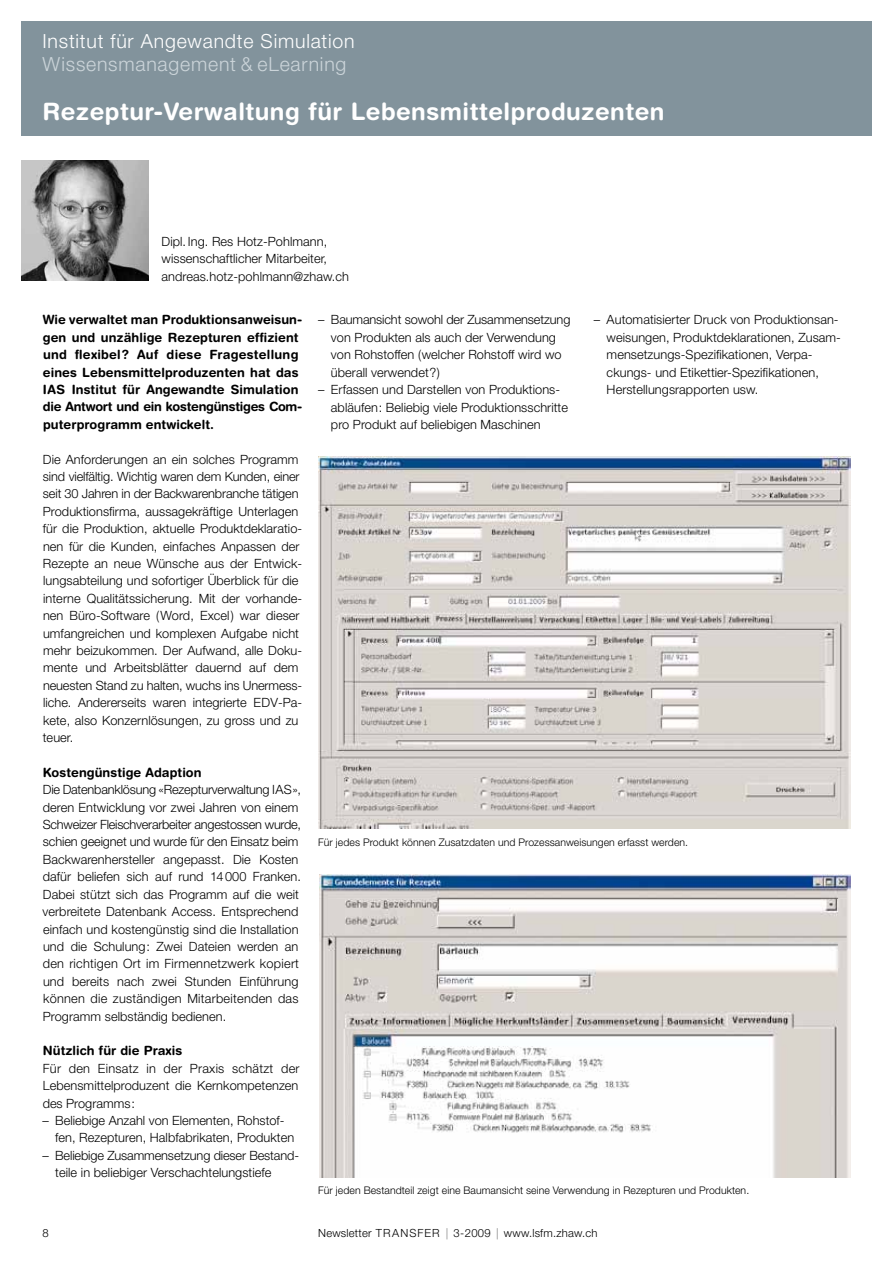
<style>
.page{position:relative;width:893px;height:1263px;background:#fff}
.page>*{position:absolute;margin:0;border:0;box-sizing:border-box;transform-origin:0 0}
.t1{font:700 24px "Helvetica Rounded LT Std";letter-spacing:.02em;color:#fff}
.t2{font:300 19.5px "Helvetica Neue LT Std";letter-spacing:.04em;color:#fff}
.t3{font:300 19.5px "Helvetica Neue LT Std";letter-spacing:.04em;color:#cbd4d9}
.t4{font:300 12.75px/17.4px "Helvetica Neue LT Std";letter-spacing:.005em;color:#000}
.t5{font:700 12.75px/17.4px "Helvetica Rounded LT Std";letter-spacing:.005em;color:#000}
.t6{font:300 11.25px "Helvetica Neue LT Std";letter-spacing:.02em;color:#000}
.t7{font:300 10.5px "Helvetica Neue LT Std";letter-spacing:.005em;color:#000}
</style>
<div class="page">
<img style="left:21px;top:161px;width:128px;height:120px">
<div style="left:21px;top:21px;width:851px;height:115px;background:#82939c"></div>
<img style="left:318px;top:457px;width:532px;height:372px">
<img style="left:319px;top:874px;width:531px;height:303px">
<h2 class="t2" style="left:43px;top:29px;width:314px">Institut für Angewandte Simulation</h2>
<h2 class="t3" style="left:43px;top:52px;width:305px">Wissensmanagement &amp; eLearning</h2>
<h1 class="t1" style="left:43px;top:97px;width:624px">Rezeptur-Verwaltung für Lebensmittelproduzenten</h1>
<p class="t4" style="left:162px;top:232px;width:189px">Dipl.Ing. Res Hotz-Pohlmann, wissenschaftlicher Mitarbeiter, andreas.hotz-pohlmann@zhaw.ch</p>
<p class="t5" style="left:43px;top:311px;width:260px">Wie verwaltet man Produktionsanweisun&shy;gen und unzählige Rezepturen effizient und flexibel? Auf diese Fragestellung eines Lebensmittelproduzenten hat das IAS Institut für Angewandte Simulation die Antwort und ein kostengünstiges Com&shy;puterprogramm entwickelt.</p>
<p class="t4" style="left:43px;top:450px;width:261px">Die Anforderungen an ein solches Programm sind vielfältig. Wichtig waren dem Kunden, einer seit 30 Jahren in der Backwarenbranche tätigen Produktionsfirma, aussagekräftige Unterlagen für die Produktion, aktuelle Produktdeklaratio&shy;nen für die Kunden, einfaches Anpassen der Rezepte an neue Wünsche aus der Entwick&shy;lungsabteilung und sofortiger Überblick für die interne Qualitätssicherung. Mit der vorhande&shy;nen Büro-Software (Word, Excel) war dieser umfangreichen und komplexen Aufgabe nicht mehr beizukommen. Der Aufwand, alle Doku&shy;mente und Arbeitsblätter dauernd auf dem neuesten Stand zu halten, wuchs ins Unermess&shy;liche. Andererseits waren integrierte EDV-Pa&shy;kete, also Konzernlösungen, zu gross und zu teuer.</p>
<p class="t5" style="left:43px;top:763px;width:160px">Kostengünstige Adaption</p>
<p class="t4" style="left:43px;top:781px;width:260px">Die Datenbanklösung «Rezepturverwaltung IAS», deren Entwicklung vor zwei Jahren von einem Schweizer Fleischverarbeiter angestossen wurde, schien geeignet und wurde für den Einsatz beim Backwarenhersteller angepasst. Die Kosten dafür beliefen sich auf rund 14000 Franken.<br>Dabei stützt sich das Programm auf die weit verbreitete Datenbank Access. Entsprechend einfach und kostengünstig sind die Installation und die Schulung: Zwei Dateien werden an den richtigen Ort im Firmennetzwerk kopiert und bereits nach zwei Stunden Einführung können die zuständigen Mitarbeitenden das Programm selbständig bedienen.</p>
<p class="t5" style="left:43px;top:1042px;width:141px">Nützlich für die Praxis</p>
<p class="t4" style="left:43px;top:1059px;width:258px;text-align:justify">Für den Einsatz in der Praxis schätzt der Lebensmittelproduzent die Kernkompetenzen des Programms:</p>
<p class="t4" style="left:55px;top:1111px;width:241px;text-indent:-13px">– Beliebige Anzahl von Elementen, Rohstof&shy;fen, Rezepturen, Halbfabrikaten, Produkten</p>
<p class="t4" style="left:55px;top:1146px;width:244px;text-indent:-13px">– Beliebige Zusammensetzung dieser Bestand&shy;teile in beliebiger Verschachtelungstiefe</p>
<p class="t4" style="left:331px;top:311px;width:241px;text-indent:-13px">– Baumansicht sowohl der Zusammensetzung von Produkten als auch der Verwendung von Rohstoffen (welcher Rohstoff wird wo überall verwendet?)</p>
<p class="t4" style="left:331px;top:381px;width:239px;text-indent:-13px">– Erfassen und Darstellen von Produktions&shy;abläufen: Beliebig viele Produktionsschritte pro Produkt auf beliebigen Maschinen</p>
<p class="t4" style="left:607px;top:311px;width:236px;text-indent:-13px">– Automatisierter Druck von Produktionsan&shy;weisungen, Produktdeklarationen, Zusam&shy;mensetzungs-Spezifikationen, Verpa&shy;ckungs- und Etikettier-Spezifikationen, Herstellungsrapporten usw.</p>
<p class="t7" style="left:318px;top:836px;width:371px">Für jedes Produkt können Zusatzdaten und Prozessanweisungen erfasst werden.</p>
<p class="t7" style="left:318px;top:1184px;width:433px">Für jeden Bestandteil zeigt eine Baumansicht seine Verwendung in Rezepturen und Produkten.</p>
<p class="t6" style="left:43px;top:1226px;width:8px">8</p>
<p class="t6" style="left:318px;top:1226px;width:281px">Newsletter TRANSFER | 3-2009 | www.lsfm.zhaw.ch</p>
</div>
